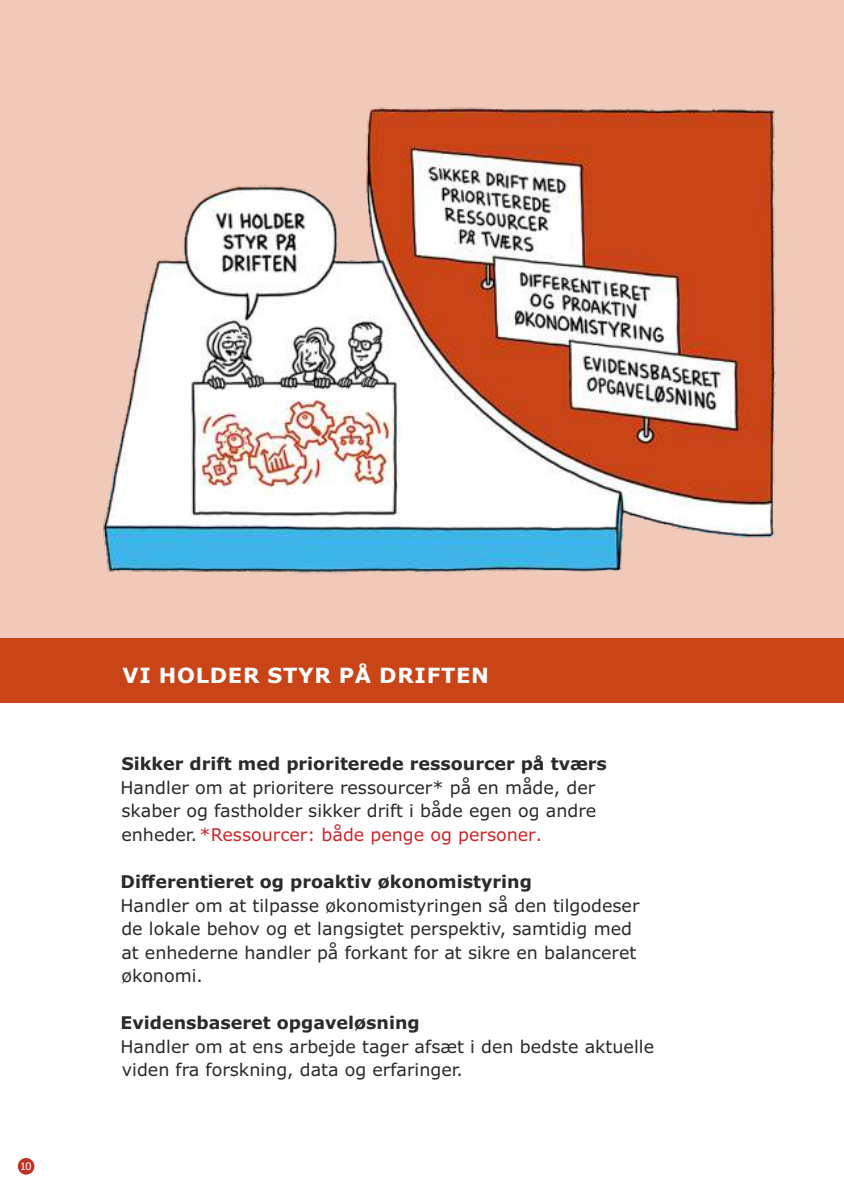
<style>
.page{position:relative;width:844px;height:1191px;background:#fff}
.page>*{position:absolute;margin:0;border:0;box-sizing:border-box;transform-origin:0 0}
.t1{font:700 21px "Verdana";letter-spacing:.035em;color:#fff}
.t2{font:17.5px/23.4px "Verdana";color:#2b2929}
.t3{font:700 17.5px "Verdana";color:#2b2929}
.t4{font:10.5px "Verdana";color:#fff}
.s1{color:#cc2629}
</style>
<div class="page">
<div style="left:0;top:0;width:843px;height:639px;background:#f0c9b8"></div>
<div style="left:0;top:638px;width:843px;height:64px;background:#c94517"></div>
<img style="left:103px;top:107px;width:673px;height:467px">
<div style="left:18px;top:1158px;width:16px;height:16px;background:#bf3024;border-radius:50%"></div>
<p class="t4" style="left:20px;top:1162px;width:14px">10</p>
<p class="t1" style="left:122px;top:666px;width:368px">VI HOLDER STYR PÅ DRIFTEN</p>
<p class="t3" style="left:121px;top:757px;width:487px">Sikker drift med prioriterede ressourcer på tværs</p>
<p class="t2" style="left:120px;top:777px;width:477px;text-align:justify">Handler om at prioritere ressourcer* på en måde, der skaber og fastholder sikker drift i både egen og andre enheder.<span class="s1">*Ressourcer: både penge og personer.</span></p>
<p class="t3" style="left:120px;top:874px;width:413px">Differentieret og proaktiv økonomistyring</p>
<p class="t2" style="left:120px;top:895px;width:520px">Handler om at tilpasse økonomistyringen så den tilgodeser de lokale behov og et langsigtet perspektiv, samtidig med at enhederne handler på forkant for at sikre en balanceret økonomi.</p>
<p class="t3" style="left:120px;top:1015px;width:300px">Evidensbaseret opgaveløsning</p>
<p class="t2" style="left:120px;top:1036px;width:535px">Handler om at ens arbejde tager afsæt i den bedste aktuelle viden fra forskning, data og erfaringer.</p>
</div>
